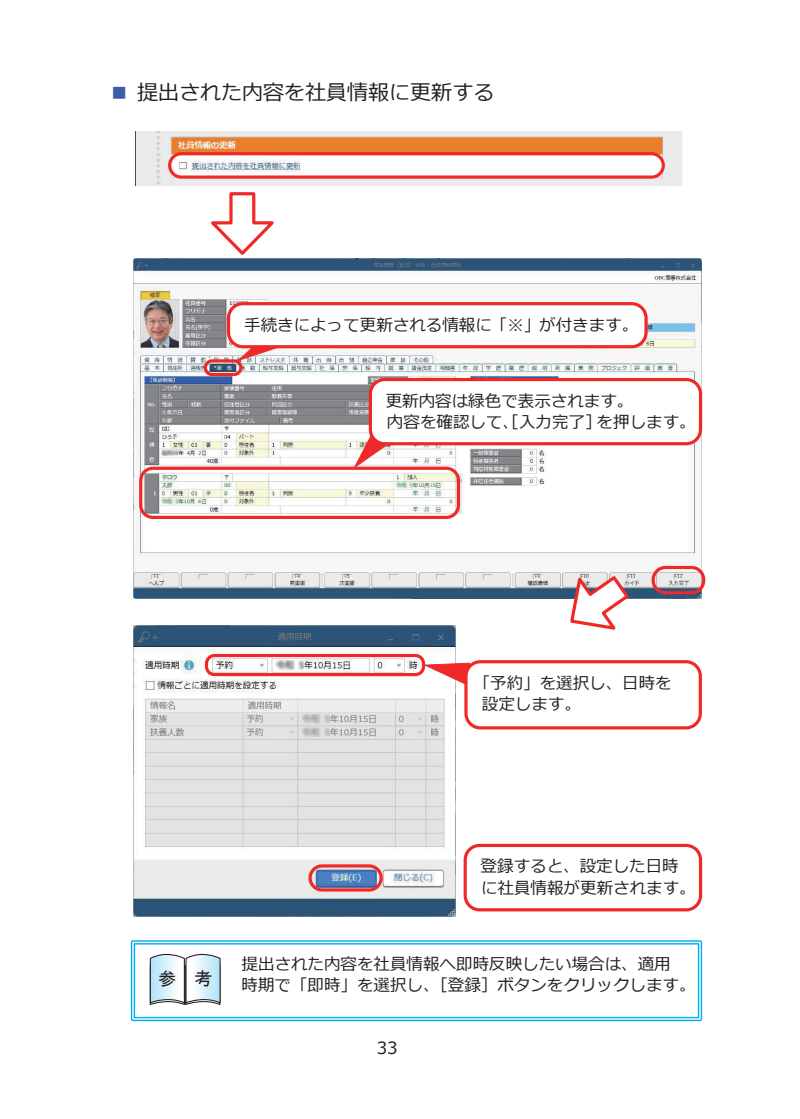
<style>
.page{position:relative;width:800px;height:1119px;background:#fff}
.page>*{position:absolute;margin:0;border:0;box-sizing:border-box;transform-origin:0 0}
.見出し３{font:21px "Meiryo";color:#231f20}
.t1{font:18px "MS Gothic";color:#231f20}
.フッターページ数{font:16.8px "Meiryo";color:#231f20}
.注釈スタイル{font:16.5px/21.3px "Meiryo";color:#231f20}
.注意スタイル{font:16.5px "Meiryo";color:#231f20}
.s1{color:#3f5aa8}
</style>
<div class="page">
<img style="left:135px;top:132px;width:547px;height:53px">
<svg style="left:211px;top:192px;width:63px;height:63px"></svg>
<div style="left:168px;top:152px;width:496px;height:27px;border:3px solid #ee2928;border-radius:12px"></div>
<img style="left:133px;top:258px;width:568px;height:340px">
<div style="left:204px;top:359px;width:38px;height:17px;border:3px solid #ee2928;border-radius:7px"></div>
<div style="left:651px;top:566px;width:54px;height:28px;border:3px solid #ee2928;border-radius:12px"></div>
<div style="left:139px;top:466px;width:321px;height:53px;border:3px solid #ee2928;border-radius:12px"></div>
<svg style="left:236px;top:347px;width:46px;height:15px"></svg>
<div style="left:228px;top:303px;width:418px;height:43px;background:#fff;border-radius:14px"></div>
<div style="left:227px;top:302px;width:420px;height:46px;border:3px solid #ee2928;border-radius:14px"></div>
<svg style="left:568px;top:573px;width:63px;height:57px"></svg>
<img style="left:133px;top:625px;width:322px;height:291px">
<div style="left:205px;top:654px;width:220px;height:22px;border:3px solid #ee2928;border-radius:8px"></div>
<svg style="left:422px;top:643px;width:49px;height:53px"></svg>
<div style="left:466px;top:661px;width:234px;height:66px;background:#fff;border-radius:14px"></div>
<div style="left:464px;top:660px;width:237px;height:69px;border:3px solid #ee2928;border-radius:14px"></div>
<div style="left:308px;top:864px;width:74px;height:27px;border:3px solid #ee2928;border-radius:12px"></div>
<div style="left:131px;top:940px;width:571px;height:80px;border:1px solid #00aeef"></div>
<div style="left:134px;top:943px;width:565px;height:75px;border:1px solid #00aeef"></div>
<svg style="left:149px;top:953px;width:72px;height:52px"></svg>
<svg style="left:344px;top:418px;width:58px;height:51px"></svg>
<div style="left:370px;top:379px;width:330px;height:64px;background:#fff;border-radius:14px"></div>
<div style="left:369px;top:378px;width:333px;height:67px;border:3px solid #ee2928;border-radius:14px"></div>
<div style="left:463px;top:843px;width:239px;height:68px;border:3px solid #ee2928;border-radius:14px"></div>
<p class="見出し３" style="left:109px;top:77px;width:387px"><span class="s1">■</span> 提出された内容を社員情報に更新する</p>
<p class="注釈スタイル" style="left:244px;top:315px;width:395px">手続きによって更新される情報に「※」が付きます。</p>
<p class="注釈スタイル" style="left:385px;top:391px;width:311px">更新内容は緑色で表示されます。<br>内容を確認して、［入力完了］を押します。</p>
<p class="注釈スタイル" style="left:481px;top:672px;width:191px;text-indent:-8px">「予約」を選択し、日時を設定します。</p>
<p class="注釈スタイル" style="left:480px;top:856px;width:216px">登録すると、設定した日時に社員情報が更新されます。</p>
<p class="注意スタイル" style="left:241px;top:952px;width:431px">提出された内容を社員情報へ即時反映したい場合は、適用</p>
<p class="t1" style="left:158px;top:969px;width:55px">参　考</p>
<p class="注意スタイル" style="left:241px;top:973px;width:455px">時期で「即時」を選択し、［登録］ボタンをクリックします。</p>
<p class="フッターページ数" style="left:376px;top:1036px;width:22px">33</p>
</div>
